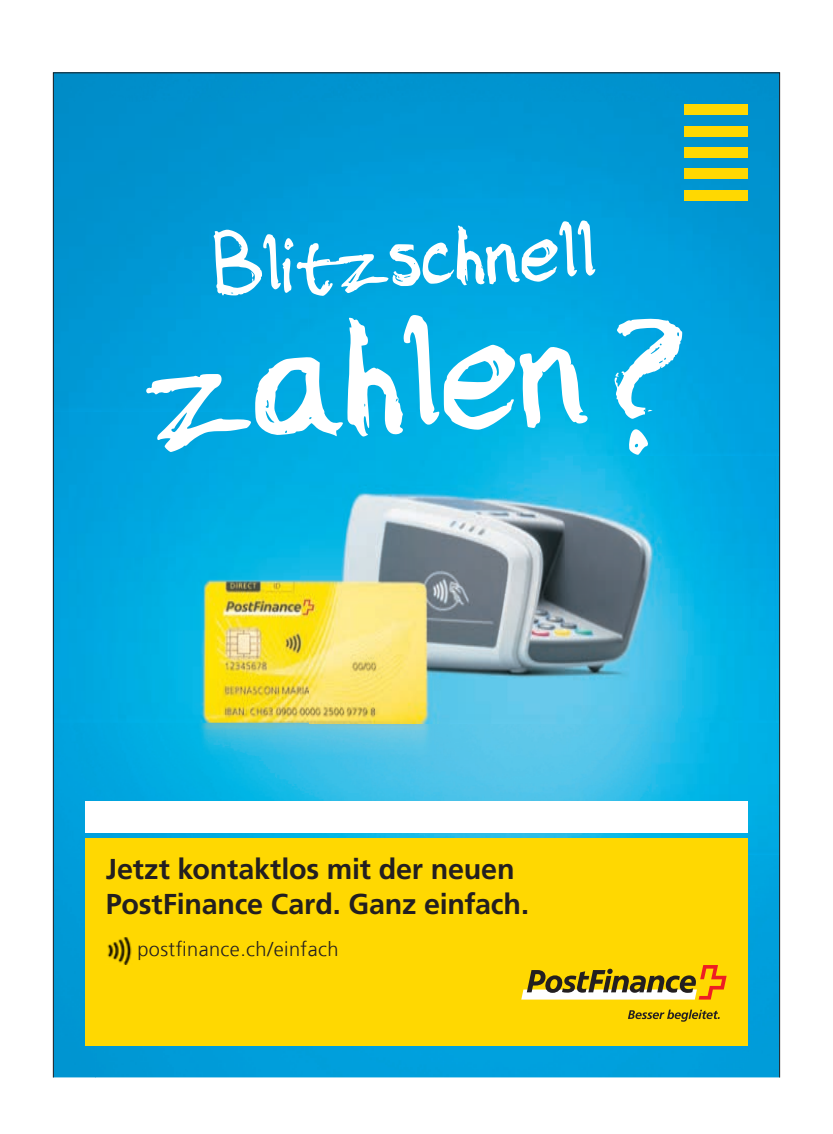
<style>
.page{position:relative;width:833px;height:1134px;background:#fff}
.page>*{position:absolute;margin:0;border:0;box-sizing:border-box;transform-origin:0 0}
.t1{font:165.38px "Sketchy";color:#fff}
.t2{font:83px "Sketchy";color:#fff}
.t3{font:700 28.75px/34.5px "Frutiger LT Com";letter-spacing:-.01em;color:#231f20}
.t4{font:300 20px "Frutiger LT Com";letter-spacing:.02em;color:#231f20}
.s1{font-size:77.25px}
</style>
<div class="page">
<img style="left:55px;top:75px;width:723px;height:781px">
<div style="left:55px;top:856px;width:40px;height:219px;background:#0098d4"></div>
<div style="left:95px;top:1034px;width:683px;height:41px;background:#009fdb"></div>
<div style="left:748px;top:856px;width:30px;height:178px;background:#009fdc"></div>
<svg style="left:629px;top:427px;width:20px;height:28px"></svg>
<svg style="left:614px;top:319px;width:68px;height:100px"></svg>
<div style="left:85px;top:838px;width:663px;height:207px;background:#ffd801"></div>
<img style="left:107px;top:937px;width:25px;height:27px">
<div style="left:85px;top:801px;width:663px;height:32px;background:#fff"></div>
<svg style="left:521px;top:965px;width:205px;height:34px"></svg>
<svg style="left:628px;top:1009px;width:91px;height:13px"></svg>
<div style="left:684px;top:105px;width:64px;height:10px;background:#ffd801"></div>
<div style="left:684px;top:126px;width:64px;height:11px;background:#ffd801"></div>
<div style="left:684px;top:147px;width:64px;height:11px;background:#ffd801"></div>
<div style="left:684px;top:168px;width:64px;height:11px;background:#ffd801"></div>
<div style="left:684px;top:190px;width:64px;height:10px;background:#ffd801"></div>
<h2 class="t2" style="left:212px;top:224px;width:384px;rotate:-2deg">Blitz<span class="s1">s</span>chnell</h2>
<h1 class="t1" style="left:139px;top:307px;width:446px;rotate:-3deg">zahlen</h1>
<p class="t3" style="left:106px;top:852px;width:425px">Jetzt kontaktlos mit der neuen<br>PostFinance Card. Ganz einfach.</p>
<p class="t4" style="left:137px;top:937px;width:203px">postfinance.ch/einfach</p>
</div>
